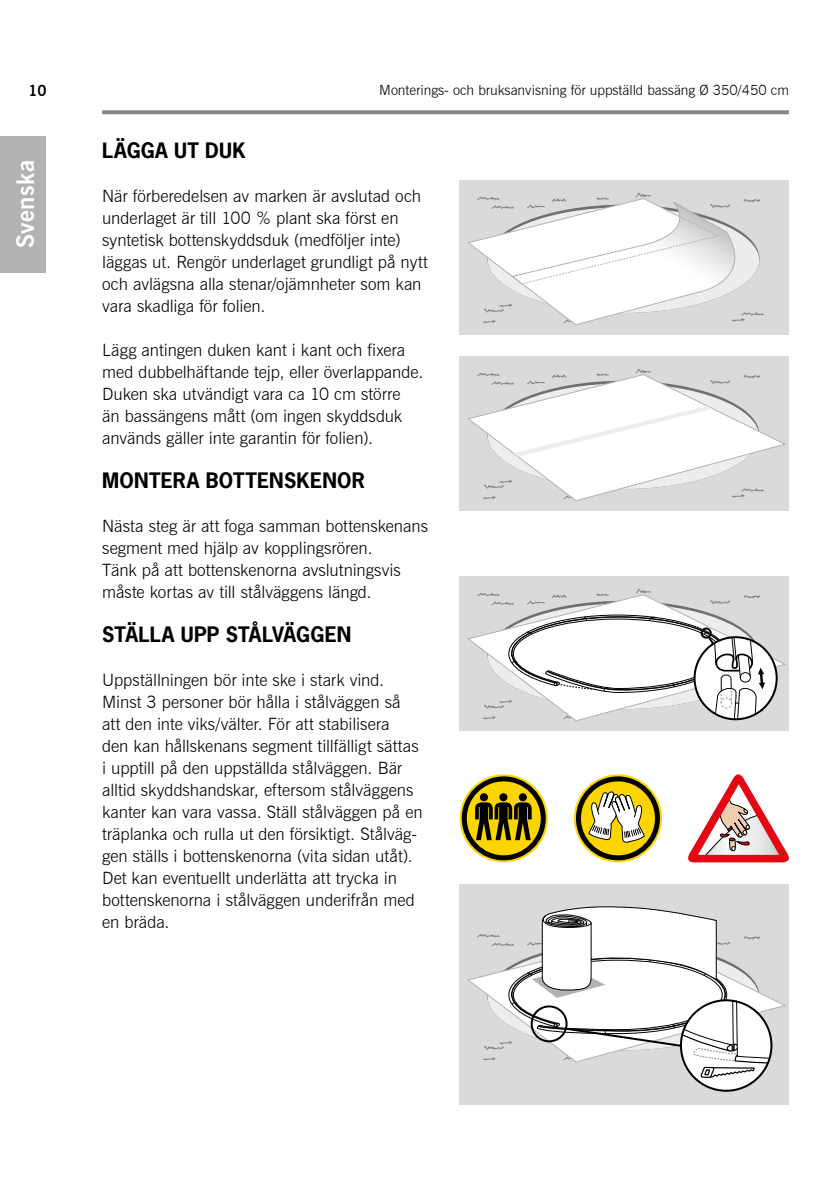
<style>
.page{position:relative;width:840px;height:1191px;background:#fff}
.page>*{position:absolute;margin:0;border:0;box-sizing:border-box;transform-origin:0 0}
.t1{font:700 24px "News Gothic BT";letter-spacing:.02em;color:#fff}
.t2{font:700 20px "News Gothic LT";letter-spacing:.01em;color:#000}
.t3{font:300 17px/22px "News Gothic BT";color:#000}
.t4{font:700 15px "News Gothic BT";color:#000}
.t5{font:300 14px "News Gothic BT";color:#000}
</style>
<div class="page">
<svg style="left:102px;top:110px;width:686px;height:4px;background:#8f8f8f"></svg>
<div style="left:0;top:136px;width:45px;height:136px;background:#b3b2b2"></div>
<div style="left:459px;top:180px;width:329px;height:154px;background:#dadada"></div>
<div style="left:459px;top:356px;width:329px;height:154px;background:#dadada"></div>
<svg style="left:467px;top:416px;width:319px;height:76px"></svg>
<svg style="left:467px;top:193px;width:296px;height:132px"></svg>
<svg style="left:476px;top:369px;width:287px;height:132px"></svg>
<div style="left:459px;top:576px;width:329px;height:154px;background:#dadada"></div>
<svg style="left:467px;top:636px;width:319px;height:73px"></svg>
<div style="left:694px;top:637px;width:82px;height:82px;background:#fff;border-radius:50%"></div>
<svg style="left:476px;top:589px;width:288px;height:132px"></svg>
<svg style="left:573px;top:774px;width:88px;height:88px;background:#bb9e0a"></svg>
<svg style="left:587px;top:791px;width:58px;height:52px"></svg>
<div style="left:575px;top:776px;width:84px;height:84px;border:5px solid #000;border-radius:50%"></div>
<svg style="left:688px;top:774px;width:101px;height:89px"></svg>
<svg style="left:459px;top:774px;width:88px;height:88px;background:#c2a40a"></svg>
<div style="left:461px;top:776px;width:84px;height:84px;border:5px solid #000;border-radius:50%"></div>
<svg style="left:467px;top:793px;width:71px;height:47px;background:#7d6800"></svg>
<div style="left:459px;top:884px;width:329px;height:220px;background:#dadada"></div>
<div style="left:680px;top:1000px;width:91px;height:90px;background:#fff;border-radius:50%"></div>
<svg style="left:476px;top:906px;width:295px;height:173px"></svg>
<p class="t4" style="left:28px;top:82px;width:20px">10</p>
<p class="t5" style="left:379px;top:82px;width:411px">Monterings- och bruksanvisning för uppställd bassäng Ø 350/450 cm</p>
<h1 class="t1" style="left:11px;top:248px;width:90px;rotate:-90deg">Svenska</h1>
<p class="t2" style="left:102px;top:137px;width:145px">LÄGGA UT DUK</p>
<p class="t3" style="left:102px;top:185px;width:327px">När förberedelsen av marken är avslutad och underlaget är till 100 % plant ska först en syntetisk bottenskyddsduk (medföljer inte) läggas ut. Rengör underlaget grundligt på nytt och avlägsna alla stenar/ojämnheter som kan vara skadliga för folien.</p>
<p class="t3" style="left:102px;top:339px;width:323px">Lägg antingen duken kant i kant och fixera med dubbelhäftande tejp, eller överlappande.<br>Duken ska utvändigt vara ca 10 cm större<br>än bassängens mått (om ingen skyddsduk används gäller inte garantin för folien).</p>
<p class="t2" style="left:102px;top:467px;width:264px">MONTERA BOTTENSKENOR</p>
<p class="t3" style="left:102px;top:515px;width:327px">Nästa steg är att foga samman bottenskenans segment med hjälp av kopplingsrören.<br>Tänk på att bottenskenorna avslutningsvis måste kortas av till stålväggens längd.</p>
<p class="t2" style="left:102px;top:621px;width:250px">STÄLLA UPP STÅLVÄGGEN</p>
<p class="t3" style="left:102px;top:669px;width:322px">Uppställningen bör inte ske i stark vind.<br>Minst 3 personer bör hålla i stålväggen så att den inte viks/välter. För att stabilisera<br>den kan hållskenans segment tillfälligt sättas i upptill på den uppställda stålväggen. Bär alltid skyddshandskar, eftersom stålväggens kanter kan vara vassa. Ställ stålväggen på en träplanka och rulla ut den försiktigt. Stålväg&shy;gen ställs i bottenskenorna (vita sidan utåt).<br>Det kan eventuellt underlätta att trycka in bottenskenorna i stålväggen underifrån med en bräda.</p>
</div>
